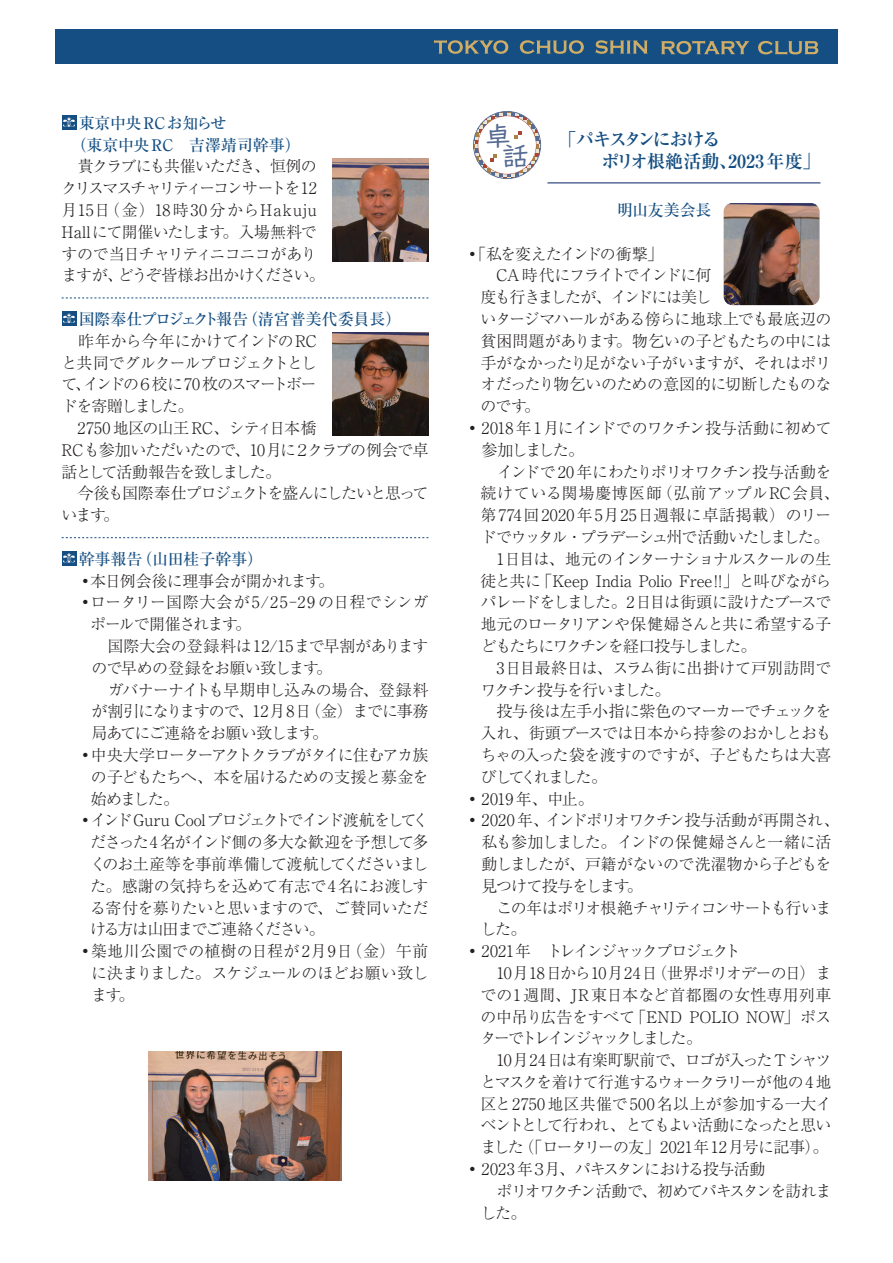
<style>
.page{position:relative;width:893px;height:1263px;background:#fff}
.page>*{position:absolute;margin:0;border:0;box-sizing:border-box;transform-origin:0 0}
.t1{font:26.55px/20px "UD Digi Kyokasho N R";color:#556b92}
.t2{font:700 18px/21.8px "Ryumin Pr 6 N";letter-spacing:-.065em;color:#144e82}
.t3{font:300 15.9px/21.8px "Ryumin Pr 6 N";letter-spacing:-.05em;color:#231f20}
.t4{font:300 15.9px "Ryumin Pr 6 N";letter-spacing:-.03em;color:#231f20}
.t5{font:300 15.9px "Ryumin Pr 6 N";letter-spacing:-.09em;color:#231f20}
.t6{font:300 15.9px "Ryumin Pr 6 N";letter-spacing:-.095em;color:#231f20}
.t7{font:500 15.9px/21.8px "Ryumin Pr 6 N";color:#144e82}
.t8{font:300 15.9px "Ryumin Pr 6 N";letter-spacing:-.08em;color:#231f20}
.t9{font:300 15.9px "Ryumin Pr 6 N";letter-spacing:-.02em;color:#231f20}
.t10{font:300 15.9px "Ryumin Pr 6 N";letter-spacing:-.075em;color:#231f20}
.t11{font:300 15.9px "Ryumin Pr 6 N";letter-spacing:-.07em;color:#231f20}
.t12{font:300 15.9px "Ryumin Pr 6 N";letter-spacing:-.085em;color:#231f20}
.t13{font:300 15.9px "Ryumin Pr 6 N";letter-spacing:-.125em;color:#231f20}
.t14{font:300 15.9px "Ryumin Pr 6 N";letter-spacing:-.025em;color:#231f20}
.t15{font:300 15.9px "Ryumin Pr 6 N";letter-spacing:.035em;color:#231f20}
.t16{font:300 15.9px "Ryumin Pr 6 N";letter-spacing:.01em;color:#231f20}
.t17{font:300 15.9px "Ryumin Pr 6 N";letter-spacing:.025em;color:#231f20}
.t18{font:300 15.9px "Ryumin Pr 6 N";letter-spacing:-.01em;color:#231f20}
.t19{font:300 15.9px "Ryumin Pr 6 N";letter-spacing:-.1em;color:#231f20}
.t20{font:300 15.9px "Ryumin Pr 6 N";letter-spacing:.03em;color:#231f20}
.t21{font:300 15.9px "Ryumin Pr 6 N";letter-spacing:.045em;color:#231f20}
.t22{font:300 15.9px "Ryumin Pr 6 N";color:#231f20}
.t23{font:300 15.9px "Ryumin Pr 6 N";letter-spacing:.02em;color:#231f20}
.t24{font:300 15.9px "Ryumin Pr 6 N";letter-spacing:-.005em;color:#231f20}
.t25{font:300 15.9px "Ryumin Pr 6 N";letter-spacing:-.13em;color:#231f20}
.t26{font:300 15.9px "Ryumin Pr 6 N";letter-spacing:-.145em;color:#231f20}
.t27{font:300 15.9px "Ryumin Pr 6 N";letter-spacing:-.17em;color:#231f20}
.s1{font-family:"Hira Kaku Std N W7";font-weight:400}
</style>
<div class="page">
<div style="left:55px;top:30px;width:783px;height:34px;background:#144e82"></div>
<svg style="left:434px;top:40px;width:74px;height:14px"></svg>
<svg style="left:520px;top:40px;width:64px;height:14px"></svg>
<svg style="left:595px;top:40px;width:53px;height:14px"></svg>
<svg style="left:661px;top:41px;width:88px;height:13px"></svg>
<svg style="left:758px;top:41px;width:60px;height:14px"></svg>
<svg style="left:62px;top:298px;width:366px;height:1px"></svg>
<svg style="left:62px;top:537px;width:366px;height:1px"></svg>
<div style="left:62px;top:115px;width:15px;height:15px;background:#144e82"></div>
<svg style="left:63px;top:117px;width:12px;height:10px"></svg>
<div style="left:62px;top:311px;width:15px;height:15px;background:#144e82"></div>
<svg style="left:63px;top:313px;width:12px;height:10px"></svg>
<div style="left:62px;top:551px;width:15px;height:15px;background:#144e82"></div>
<svg style="left:63px;top:553px;width:12px;height:10px"></svg>
<img style="left:333px;top:158px;width:96px;height:103px">
<img style="left:333px;top:332px;width:96px;height:103px">
<img style="left:149px;top:1052px;width:192px;height:128px">
<hr style="left:547px;top:182px;width:273px;height:2px;background:#576b98">
<img style="left:724px;top:203px;width:95px;height:102px">
<svg style="left:473px;top:111px;width:68px;height:68px"></svg>
<p class="t7" style="left:71px;top:111px;width:231px;text-indent:8px">東京中央RCお知らせ<br>（東京中央RC　吉澤靖司幹事）</p>
<p class="t3" style="left:62px;top:155px;width:265px">　貴クラブにも共催いただき、恒例のクリスマスチャリティーコンサートを12月15日（金）18時30分からHakuju<br>Hallにて開催いたします。入場無料ですので当日チャリティニコニコがありますが、どうぞ皆様お出かけください。</p>
<p class="t7" style="left:79px;top:307px;width:324px">国際奉仕プロジェクト報告（清宮普美代委員長）</p>
<p class="t3" style="left:62px;top:329px;width:368px">　昨年から今年にかけてインドのRC<br>と共同でグルクールプロジェクトとし<br>て、インドの6校に 70枚のスマートボー<br>ドを寄贈しました。<br>　2750地区の山王 RC、シティ日本橋<br>RCも参加いただいたので、10月に2クラブの例会で卓話として活動報告を致しました。<br>　今後も国際奉仕プロジェクトを盛んにしたいと思っています。</p>
<p class="t7" style="left:79px;top:547px;width:186px">幹事報告（山田桂子幹事）</p>
<p class="t4" style="left:78px;top:568px;width:258px"><span class="s1">・</span>本日例会後に理事会が開かれます。</p>
<p class="t16" style="left:78px;top:590px;width:352px"><span class="s1">・</span>ロータリー国際大会が5/25-29 の日程でシンガ</p>
<p class="t5" style="left:90px;top:612px;width:162px">ポールで開催されます。</p>
<p class="t18" style="left:91px;top:633px;width:338px">　国際大会の登録料は12/15まで早割があります</p>
<p class="t3" style="left:91px;top:656px;width:242px">ので早めの登録をお願い致します。</p>
<p class="t3" style="left:91px;top:678px;width:338px">　ガバナーナイトも早期申し込みの場合、登録料</p>
<p class="t3" style="left:91px;top:699px;width:338px">が割引になりますので、12月8日（金）までに事務</p>
<p class="t11" style="left:91px;top:721px;width:238px">局あてにご連絡をお願い致します。</p>
<p class="t8" style="left:78px;top:742px;width:352px"><span class="s1">・</span>中央大学ローターアクトクラブがタイに住むアカ族</p>
<p class="t3" style="left:91px;top:765px;width:339px">の子どもたちへ、本を届けるための支援と募金を</p>
<p class="t3" style="left:91px;top:787px;width:90px">始めました。</p>
<p class="t13" style="left:78px;top:808px;width:352px"><span class="s1">・</span>インド Guru Cool プロジェクトでインド渡航をしてく</p>
<p class="t3" style="left:90px;top:830px;width:340px">ださった4 名がインド側の多大な歓迎を予想して多</p>
<p class="t10" style="left:90px;top:851px;width:340px">くのお土産等を事前準備して渡航してくださいまし</p>
<p class="t24" style="left:90px;top:873px;width:340px">た。感謝の気持ちを込めて有志で4名にお渡しす</p>
<p class="t3" style="left:90px;top:896px;width:340px">る寄付を募りたいと思いますので、ご賛同いただ</p>
<p class="t5" style="left:90px;top:917px;width:236px">ける方は山田までご連絡ください。</p>
<p class="t20" style="left:78px;top:939px;width:352px"><span class="s1">・</span>築地川公園での植樹の日程が2月9日（金）午前</p>
<p class="t4" style="left:91px;top:960px;width:339px">に決まりました。スケジュールのほどお願い致し</p>
<p class="t3" style="left:91px;top:983px;width:45px">ます。</p>
<h1 class="t1" style="left:502px;top:126px;width:28px;text-indent:-17px">卓話</h1>
<p class="t2" style="left:566px;top:128px;width:256px;text-indent:-8px">「パキスタンにおける<br>　　ポリオ根絶活動、2023年度」</p>
<p class="t7" style="left:617px;top:198px;width:96px">明山友美会長</p>
<p class="t8" style="left:465px;top:241px;width:200px"><span class="s1">・</span>「私を変えたインドの衝撃」</p>
<p class="t5" style="left:480px;top:263px;width:232px">　CA 時代にフライトでインドに何</p>
<p class="t12" style="left:480px;top:285px;width:232px">度も行きましたが、インドには美し</p>
<p class="t3" style="left:480px;top:307px;width:352px">いタージマハールがある傍らに地球上でも最底辺の</p>
<p class="t3" style="left:480px;top:329px;width:352px">貧困問題があります。物乞いの子どもたちの中には</p>
<p class="t4" style="left:480px;top:350px;width:352px">手がなかったり足がない子がいますが、それはポリ</p>
<p class="t3" style="left:480px;top:373px;width:352px">オだったり物乞いのための意図的に切断したものな</p>
<p class="t3" style="left:480px;top:394px;width:61px">のです。</p>
<p class="t14" style="left:465px;top:416px;width:368px"><span class="s1">・</span>2018 年1月にインドでのワクチン投与活動に初めて</p>
<p class="t3" style="left:482px;top:438px;width:104px">参加しました。</p>
<p class="t3" style="left:480px;top:460px;width:352px">　インドで20年にわたりポリオワクチン投与活動を</p>
<p class="t21" style="left:480px;top:481px;width:360px">続けている関場慶博医師（弘前アップルRC会員、</p>
<p class="t15" style="left:480px;top:503px;width:352px">第774回2020年5月25日週報に卓話掲載）のリー</p>
<p class="t5" style="left:480px;top:524px;width:350px">ドでウッタル・プラデーシュ州で活動いたしました。</p>
<p class="t19" style="left:480px;top:546px;width:352px">　1日目は、地元のインターナショナルスクールの生</p>
<p class="t9" style="left:480px;top:568px;width:352px">徒と共に「Keep India Polio Free!!」と叫びながら</p>
<p class="t3" style="left:480px;top:590px;width:352px">パレードをしました。2日目は街頭に設けたブースで</p>
<p class="t3" style="left:480px;top:612px;width:352px">地元のロータリアンや保健婦さんと共に希望する子</p>
<p class="t6" style="left:480px;top:633px;width:277px">どもたちにワクチンを経口投与しました。</p>
<p class="t22" style="left:480px;top:655px;width:352px">　3日目最終日は、スラム街に出掛けて戸別訪問で</p>
<p class="t12" style="left:480px;top:677px;width:191px">ワクチン投与を行いました。</p>
<p class="t3" style="left:480px;top:699px;width:352px">　投与後は左手小指に紫色のマーカーでチェックを</p>
<p class="t3" style="left:480px;top:721px;width:352px">入れ、街頭ブースでは日本から持参のおかしとおも</p>
<p class="t3" style="left:480px;top:743px;width:352px">ちゃの入った袋を渡すのですが、子どもたちは大喜</p>
<p class="t27" style="left:480px;top:764px;width:128px">びしてくれました。</p>
<p class="t3" style="left:465px;top:787px;width:131px"><span class="s1">・</span>2019年、中止。</p>
<p class="t11" style="left:465px;top:808px;width:376px"><span class="s1">・</span>2020 年、インドポリオワクチン投与活動が再開され、</p>
<p class="t3" style="left:482px;top:830px;width:351px">私も参加しました。インドの保健婦さんと一緒に活</p>
<p class="t3" style="left:482px;top:852px;width:351px">動しましたが、戸籍がないので洗濯物から子どもを</p>
<p class="t3" style="left:482px;top:874px;width:163px">見つけて投与をします。</p>
<p class="t10" style="left:480px;top:895px;width:352px">　この年はポリオ根絶チャリティコンサートも行いま</p>
<p class="t3" style="left:480px;top:917px;width:47px">した。</p>
<p class="t25" style="left:465px;top:939px;width:278px"><span class="s1">・</span> 2021年　トレインジャックプロジェクト</p>
<p class="t3" style="left:480px;top:961px;width:352px">　10月18日から10月24日（世界ポリオデーの日）ま</p>
<p class="t23" style="left:480px;top:982px;width:352px">での1週間、JR東日本など首都圏の女性専用列車</p>
<p class="t9" style="left:480px;top:1004px;width:352px">の中吊り広告をすべて「END POLIO NOW」ポス</p>
<p class="t26" style="left:480px;top:1026px;width:223px">ターでトレインジャックしました。</p>
<p class="t4" style="left:480px;top:1047px;width:352px">　10月24日は有楽町駅前で、ロゴが入ったTシャツ</p>
<p class="t6" style="left:480px;top:1069px;width:352px">とマスクを着けて行進するウォークラリーが他の 4地</p>
<p class="t17" style="left:480px;top:1091px;width:352px">区と2750地区共催で500名以上が参加する一大イ</p>
<p class="t8" style="left:480px;top:1113px;width:352px">ベントとして行われ、とてもよい活動になったと思い</p>
<p class="t3" style="left:480px;top:1135px;width:349px">ました（「ロータリーの友」2021年12月号に記事）。</p>
<p class="t3" style="left:465px;top:1157px;width:302px"><span class="s1">・</span>2023 年3月、パキスタンにおける投与活動</p>
<p class="t6" style="left:480px;top:1178px;width:352px">　ポリオワクチン活動で、初めてパキスタンを訪れま</p>
<p class="t3" style="left:480px;top:1201px;width:47px">した。</p>
</div>
